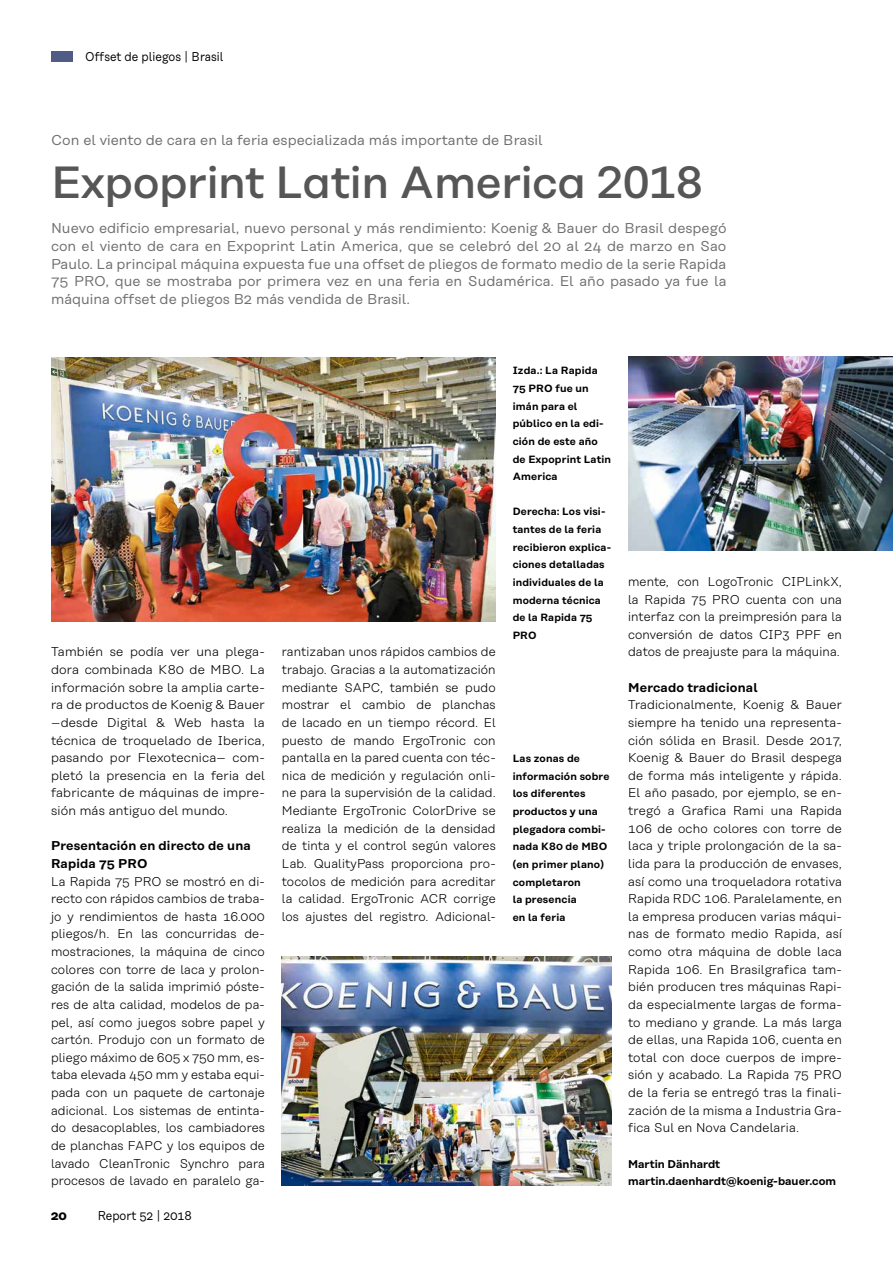
<style>
.page{position:relative;width:893px;height:1263px;background:#fff}
.page>*{position:absolute;margin:0;border:0;box-sizing:border-box;transform-origin:0 0}
.t1{font:500 45px "Koenig&Bauer H";letter-spacing:-.01em;color:#575656}
.t2{font:14.25px/17.7px "Koenig&Bauer T";color:#6f6f6e;text-align:justify}
.t3{font:300 12.75px/17.5px "Koenig&Bauer T";letter-spacing:.01em;color:#000;text-align:justify}
.t4{font:600 12.75px/17.5px "Koenig&Bauer T";letter-spacing:.015em;color:#000}
.t5{font:12.75px "Koenig&Bauer T";color:#000;scale:.9 1}
.t6{font:700 12.75px "Koenig&Bauer T";color:#000}
.t7{font:600 11.25px/17.7px "Koenig&Bauer T";color:#000}
.t8{font:600 10.5px/17.7px "Koenig&Bauer T";letter-spacing:.015em;color:#000}
</style>
<div class="page">
<div style="left:51px;top:51px;width:21px;height:11px;background:#4f5c86"></div>
<img style="left:51px;top:357px;width:445px;height:264px">
<img style="left:282px;top:956px;width:329px;height:229px">
<img style="left:628px;top:357px;width:265px;height:194px">
<p class="t5" style="left:85px;top:50px;width:155px">Offset de pliegos | Brasil</p>
<p class="t2" style="left:51px;top:131px;width:493px">Con el viento de cara en la feria especializada más importante de Brasil</p>
<h1 class="t1" style="left:51px;top:156px;width:653px">Expoprint Latin America 2018</h1>
<p class="t2" style="left:51px;top:220px;width:677px">Nuevo edificio empresarial, nuevo personal y más rendimiento: Koenig &amp; Bauer do Brasil despegó con el viento de cara en Expoprint Latin America, que se celebró del 20 al 24 de marzo en Sao Paulo. La principal máquina expuesta fue una offset de pliegos de formato medio de la serie Rapida 75 PRO, que se mostraba por primera vez en una feria en Sudamérica. El año pasado ya fue la máquina offset de pliegos B2 más vendida de Brasil.</p>
<p class="t3" style="left:51px;top:643px;width:215px">También se podía ver una plega&shy;dora combinada K80 de MBO. La información sobre la amplia carte&shy;ra de productos de Koenig &amp; Bauer –desde Digital &amp; Web hasta la técnica de troquelado de Iberica, pasando por Flexotecnica– com&shy;pletó la presencia en la feria del fabricante de máquinas de impre&shy;sión más antiguo del mundo.</p>
<p class="t4" style="left:51px;top:837px;width:201px">Presentación en directo de una<br>Rapida 75 PRO</p>
<p class="t3" style="left:51px;top:872px;width:215px">La Rapida 75 PRO se mostró en di&shy;recto con rápidos cambios de traba&shy;jo y rendimientos de hasta 16.000 pliegos/h. En las concurridas de&shy;mostraciones, la máquina de cinco colores con torre de laca y prolon&shy;gación de la salida imprimió póste&shy;res de alta calidad, modelos de pa&shy;pel, así como juegos sobre papel y cartón. Produjo con un formato de pliego máximo de 605 x 750 mm, es&shy;taba elevada 450 mm y estaba equi&shy;pada con un paquete de cartonaje adicional. Los sistemas de entinta&shy;do desacoplables, los cambiadores de planchas FAPC y los equipos de lavado CleanTronic Synchro para procesos de lavado en paralelo ga-</p>
<p class="t6" style="left:51px;top:1208px;width:17px">20</p>
<p class="t5" style="left:98px;top:1209px;width:106px">Report 52 | 2018</p>
<p class="t3" style="left:282px;top:643px;width:215px">rantizaban unos rápidos cambios de trabajo. Gracias a la automatización mediante SAPC, también se pudo mostrar el cambio de planchas de lacado en un tiempo récord. El puesto de mando ErgoTronic con pantalla en la pared cuenta con téc&shy;nica de medición y regulación onli&shy;ne para la supervisión de la calidad.<br>Mediante ErgoTronic ColorDrive se realiza la medición de la densidad de tinta y el control según valores Lab. QualityPass proporciona pro&shy;tocolos de medición para acreditar la calidad. ErgoTronic ACR corrige los ajustes del registro. Adicional-</p>
<p class="t8" style="left:513px;top:362px;width:100px">Izda.: La Rapida<br>75 PRO fue un imán para el público en la edi&shy;ción de este año de Expoprint Latin<br>America</p>
<p class="t8" style="left:513px;top:503px;width:100px">Derecha: Los visi&shy;tantes de la feria recibieron explica&shy;ciones detalladas individuales de la moderna técnica de la Rapida 75<br>PRO</p>
<p class="t8" style="left:513px;top:750px;width:98px">Las zonas de información sobre los diferentes productos y una plegadora combi&shy;nada K80 de MBO (en primer plano) completaron<br>la presencia<br>en la feria</p>
<p class="t3" style="left:628px;top:573px;width:215px">mente, con LogoTronic CIPLinkX, la Rapida 75 PRO cuenta con una interfaz con la preimpresión para la conversión de datos CIP3 PPF en datos de preajuste para la máquina.</p>
<p class="t4" style="left:628px;top:678px;width:131px">Mercado tradicional</p>
<p class="t3" style="left:628px;top:696px;width:215px">Tradicionalmente, Koenig &amp; Bauer siempre ha tenido una representa&shy;ción sólida en Brasil. Desde 2017, Koenig &amp; Bauer do Brasil despega de forma más inteligente y rápida.<br>El año pasado, por ejemplo, se en&shy;tregó a Grafica Rami una Rapida 106 de ocho colores con torre de laca y triple prolongación de la sa&shy;lida para la producción de envases, así como una troqueladora rotativa Rapida RDC 106. Paralelamente, en la empresa producen varias máqui&shy;nas de formato medio Rapida, así como otra máquina de doble laca Rapida 106. En Brasilgrafica tam&shy;bién producen tres máquinas Rapi&shy;da especialmente largas de forma&shy;to mediano y grande. La más larga de ellas, una Rapida 106, cuenta en total con doce cuerpos de impre&shy;sión y acabado. La Rapida 75 PRO de la feria se entregó tras la finali&shy;zación de la misma a Industria Gra&shy;fica Sul en Nova Candelaria.</p>
<p class="t7" style="left:628px;top:1155px;width:209px">Martin Dänhardt martin.daenhardt@koenig-bauer.com</p>
</div>
